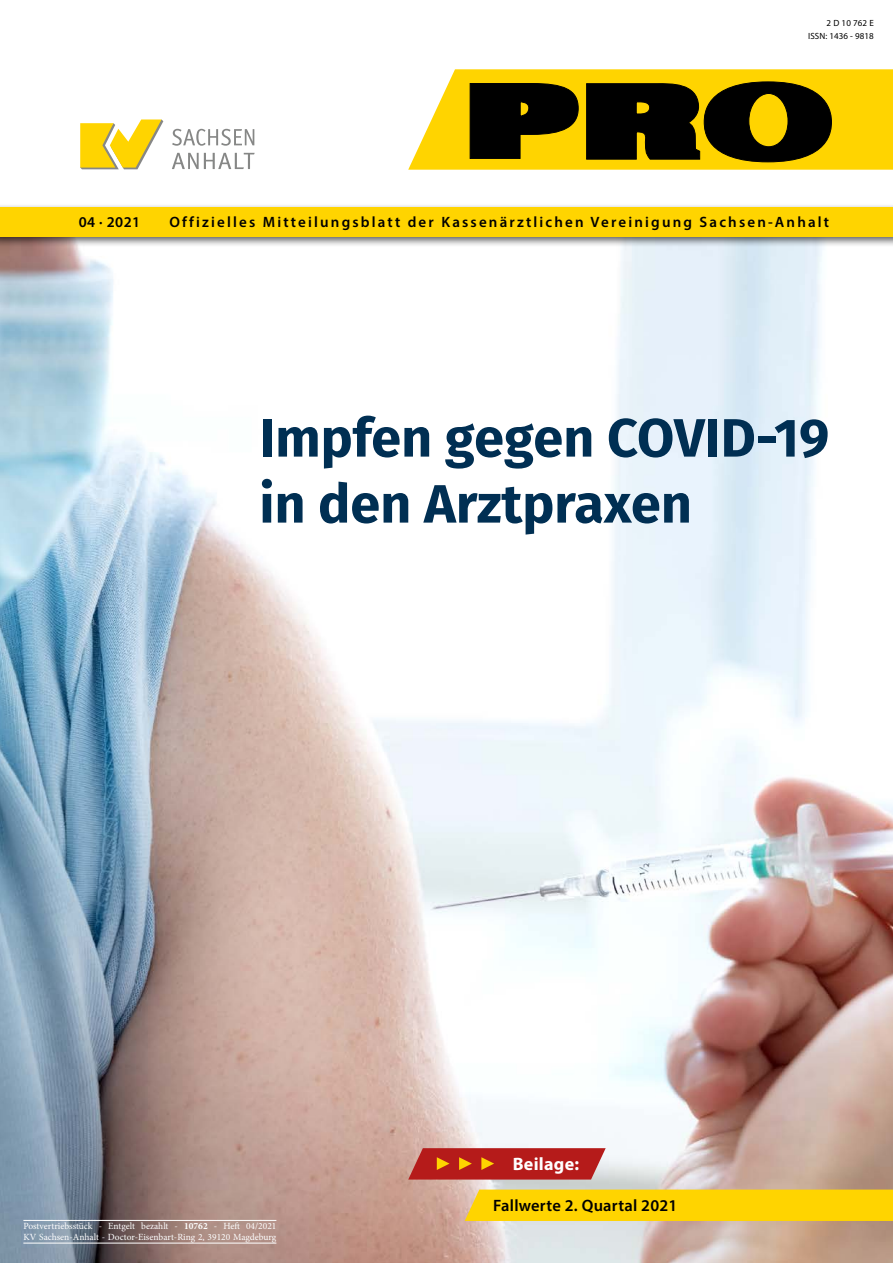
<style>
.page{position:relative;width:893px;height:1263px;background:#fff}
.page>*{position:absolute;margin:0;border:0;box-sizing:border-box;transform-origin:0 0}
.t1{font:700 54px/66px "Fira Sans";color:#002f53}
.t2{font:700 18px "Myriad Pro";letter-spacing:.015em;color:#fff}
.t3{font:600 16.5px "Myriad Pro";letter-spacing:.015em;color:#000}
.t4{font:600 15px "Myriad Pro";letter-spacing:.145em;color:#000}
.t5{font:9.45px/10.8px "Minion Pro";color:#fff}
.t6{font:9px/13.2px "Myriad Pro";letter-spacing:.01em;color:#000;text-align:right}
.s1{font-weight:700}
</style>
<div class="page">
<img style="left:0;top:247px;width:893px;height:1016px">
<div style="left:465px;top:1189px;width:428px;height:32px;background:#ffd400"></div>
<svg style="left:408px;top:1148px;width:198px;height:31px;background:#ba3026"></svg>
<svg style="left:408px;top:69px;width:485px;height:101px;background:#fcd720"></svg>
<svg style="left:470px;top:83px;width:108px;height:75px;background:#362c00"></svg>
<svg style="left:587px;top:82px;width:244px;height:80px;background:#3b3100"></svg>
<div style="left:0;top:203px;width:893px;height:44px;background:#000;opacity:.6"></div>
<div style="left:0;top:207px;width:893px;height:30px;background:#ffd400"></div>
<hr style="left:23px;top:1220px;width:253px;height:1px;background:#fff">
<hr style="left:23px;top:1243px;width:253px;height:1px;background:#fff">
<svg style="left:172px;top:153px;width:83px;height:16px"></svg>
<svg style="left:172px;top:129px;width:82px;height:17px"></svg>
<svg style="left:80px;top:119px;width:83px;height:50px"></svg>
<p class="t6" style="left:808px;top:16px;width:67px">2 D 10 762 E<br>ISSN: 1436 - 9818</p>
<h3 class="t4" style="left:79px;top:213px;width:63px">04 · 2021</h3>
<h3 class="t4" style="left:169px;top:213px;width:661px">Offizielles Mitteilungsblatt der Kassenärztlichen Vereinigung Sachsen-Anhalt</h3>
<h1 class="t1" style="left:259px;top:401px;width:571px">Impfen gegen COVID-19 in den Arztpraxen</h1>
<h2 class="t2" style="left:513px;top:1152px;width:68px">Beilage:</h2>
<p class="t5" style="left:23px;top:1221px;width:255px">Postvertriebsstück - Entgelt bezahlt - <span class="s1">10762</span> - Heft 04/2021<br>KV Sachsen-Anhalt - Doctor-Eisenbart-Ring 2, 39120 Magdeburg</p>
<h3 class="t3" style="left:493px;top:1195px;width:186px">Fallwerte 2. Quartal 2021</h3>
</div>
